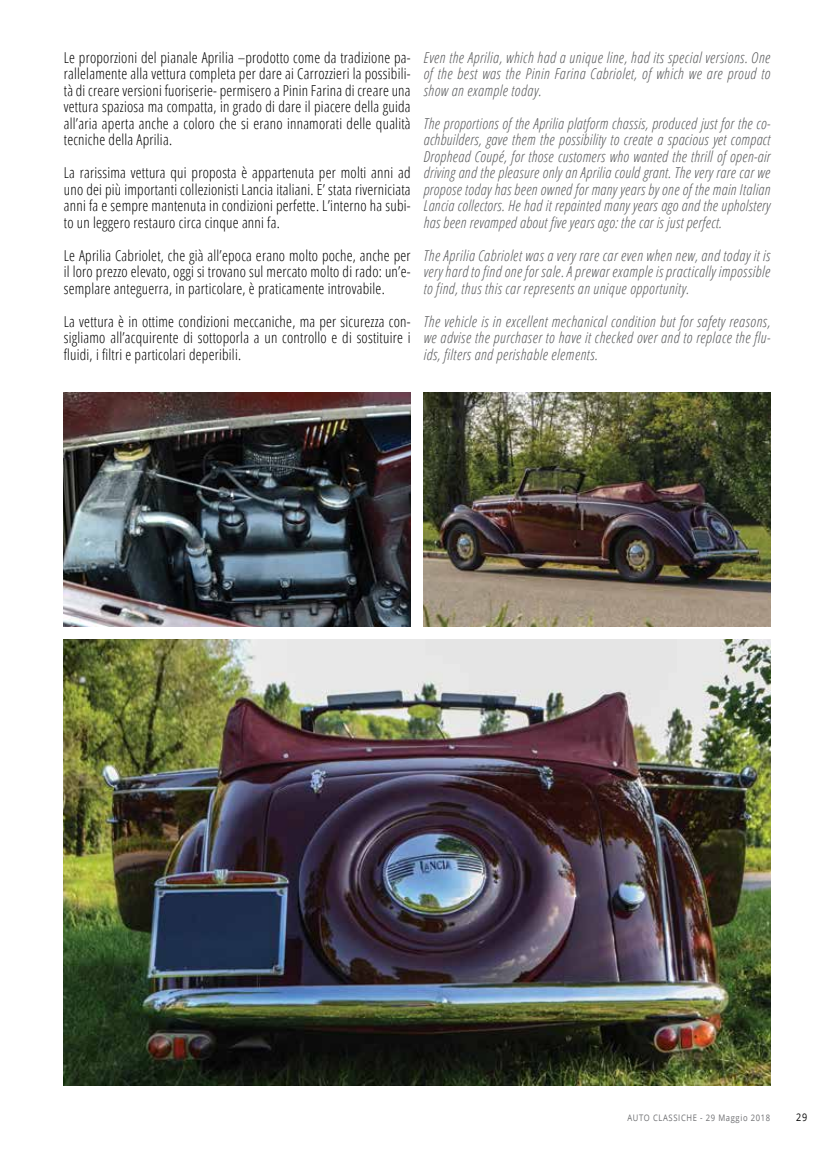
<style>
.page{position:relative;width:834px;height:1149px;background:#fff}
.page>*{position:absolute;margin:0;border:0;box-sizing:border-box;transform-origin:0 0}
.t1{font:italic 300 condensed 15px/16.5px "Open Sans";letter-spacing:.03em;color:#58595b;text-align:justify}
.t2{font:300 condensed 15px/16.5px "Open Sans";letter-spacing:.015em;color:#000;text-align:justify}
.t3{font:10.5px "Open Sans";color:#000;scale:.85 1}
.t4{font:9px "Open Sans";letter-spacing:.08em;color:#6d6e71;scale:.85 1}
</style>
<div class="page">
<img style="left:64px;top:639px;width:706px;height:445px">
<img style="left:64px;top:393px;width:346px;height:233px">
<img style="left:423px;top:393px;width:347px;height:233px">
<p class="t2" style="left:64px;top:48px;width:348px">Le proporzioni del pianale Aprilia –prodotto come da tradizione pa&shy;rallelamente alla vettura completa per dare ai Carrozzieri la possibili&shy;tà di creare versioni fuoriserie- permisero a Pinin Farina di creare una vettura spaziosa ma compatta, in grado di dare il piacere della guida all’aria aperta anche a coloro che si erano innamorati delle qualità tecniche della Aprilia.</p>
<p class="t2" style="left:64px;top:164px;width:348px">La rarissima vettura qui proposta è appartenuta per molti anni ad uno dei più importanti collezionisti Lancia italiani. E’ stata riverniciata anni fa e sempre mantenuta in condizioni perfette. L’interno ha subi&shy;to un leggero restauro circa cinque anni fa.</p>
<p class="t2" style="left:64px;top:246px;width:348px">Le Aprilia Cabriolet, che già all’epoca erano molto poche, anche per il loro prezzo elevato, oggi si trovano sul mercato molto di rado: un’e&shy;semplare anteguerra, in particolare, è praticamente introvabile.</p>
<p class="t2" style="left:64px;top:312px;width:348px">La vettura è in ottime condizioni meccaniche, ma per sicurezza con&shy;sigliamo all’acquirente di sottoporla a un controllo e di sostituire i fluidi, i filtri e particolari deperibili.</p>
<p class="t1" style="left:423px;top:48px;width:348px">Even the Aprilia, which had a unique line, had its special versions. One of the best was the Pinin Farina Cabriolet, of which we are proud to show an example today.</p>
<p class="t1" style="left:423px;top:114px;width:348px">The proportions of the Aprilia platform chassis, produced just for the co&shy;achbuilders, gave them the possibility to create a spacious yet compact Drophead Coupé, for those customers who wanted the thrill of open-air driving and the pleasure only an Aprilia could grant. The very rare car we propose today has been owned for many years by one of the main Italian Lancia collectors. He had it repainted many years ago and the upholstery has been revamped about five years ago: the car is just perfect.</p>
<p class="t1" style="left:423px;top:246px;width:348px">The Aprilia Cabriolet was a very rare car even when new, and today it is very hard to find one for sale. A prewar example is practically impossible to find, thus this car represents an unique opportunity.</p>
<p class="t1" style="left:423px;top:312px;width:348px">The vehicle is in excellent mechanical condition but for safety reasons, we advise the purchaser to have it checked over and to replace the flu&shy;ids, filters and perishable elements.</p>
<p class="t4" style="left:627px;top:1110px;width:169px">AUTO CLASSICHE - 29 Maggio 2018</p>
<p class="t3" style="left:796px;top:1109px;width:14px">29</p>
</div>
